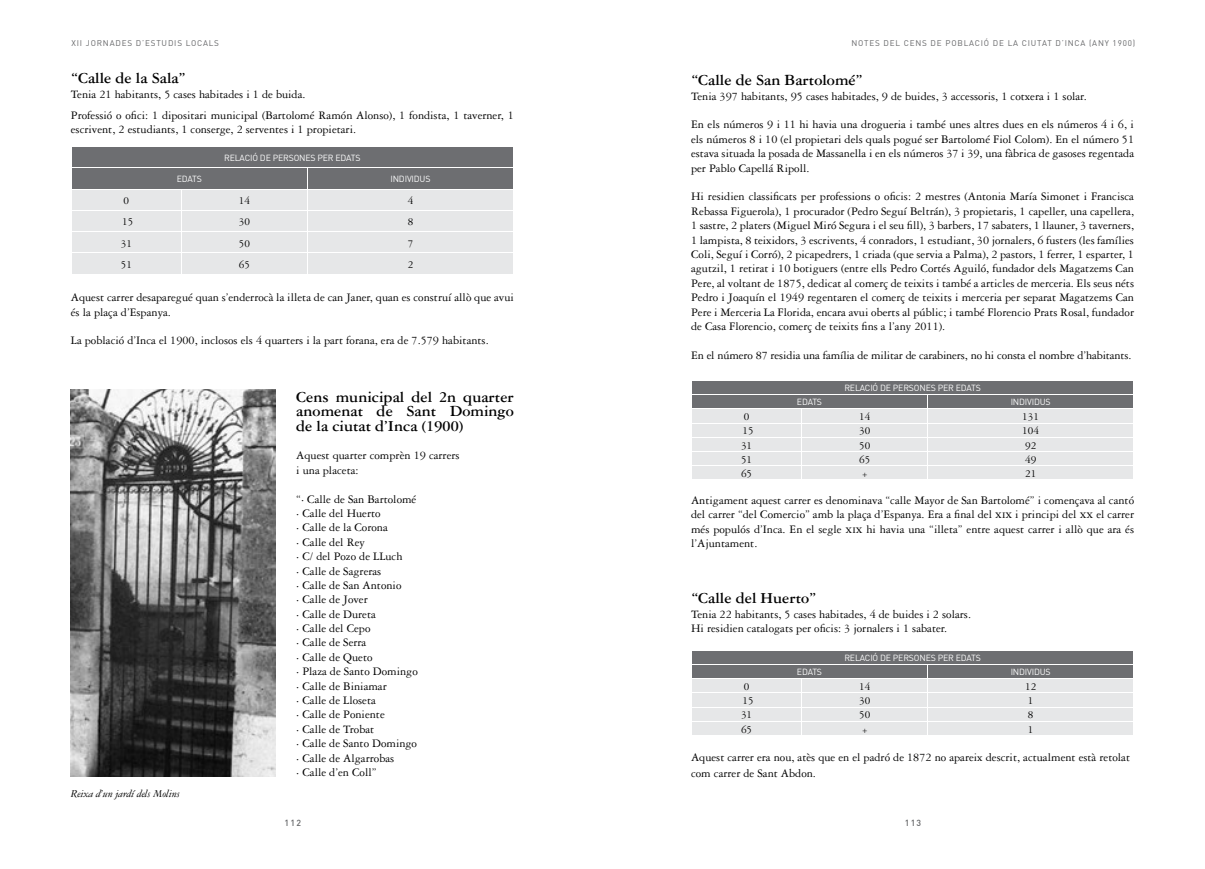
<style>
.page{position:relative;width:1205px;height:869px;background:#fff}
.page>*{position:absolute;margin:0;border:0;box-sizing:border-box;transform-origin:0 0}
.t1{font:700 16.25px/14.4px "Garamond Three";color:#000;text-align:justify}
.t2{font:12.25px/14.4px "Garamond Three";color:#000}
.t3{font:11.25px "Garamond Three";color:#000}
.t4{font:italic 11.25px "Garamond Three";letter-spacing:-.015em;color:#000}
.t5{font:8.75px "DIN";letter-spacing:-.02em;color:#fff}
.t6{font:500 8.75px "DIN";letter-spacing:.14em;color:#636466}
.t7{font:8.12px "DIN";letter-spacing:.1em;color:#636466}
.s1{font-family:"Garamond Three SC"}
</style>
<div class="page">
<svg style="left:72px;top:147px;width:441px;height:127px;background:#bfc0c2"></svg>
<svg style="left:692px;top:381px;width:441px;height:98px;background:#c7c8c9"></svg>
<svg style="left:692px;top:651px;width:441px;height:84px;background:#c2c2c4"></svg>
<img style="left:71px;top:389px;width:204px;height:387px">
<p class="t7" style="left:71px;top:38px;width:149px">XII JORNADES D’ESTUDIS LOCALS</p>
<p class="t7" style="left:851px;top:38px;width:285px">NOTES DEL CENS DE POBLACIÓ DE LA CIUTAT D’INCA (ANY 1900)</p>
<h1 class="t1" style="left:71px;top:71px;width:117px">“Calle de la Sala”</h1>
<p class="t2" style="left:71px;top:83px;width:444px;line-height:21.5px">Tenia 21 habitants, 5 cases habitades i 1 de buida.<br>Professió o ofici: 1 dipositari municipal (Bartolomé Ramón Alonso), 1 fondista, 1 taverner, 1</p>
<p class="t2" style="left:71px;top:122px;width:287px">escrivent, 2 estudiants, 1 conserge, 2 serventes i 1 propietari.</p>
<p class="t5" style="left:224px;top:152px;width:138px">RELACIÓ DE PERSONES PER EDATS</p>
<p class="t5" style="left:177px;top:173px;width:27px">EDATS</p>
<p class="t5" style="left:390px;top:173px;width:42px">INDIVIDUS</p>
<p class="t3" style="left:124px;top:194px;width:7px">0</p>
<p class="t3" style="left:239px;top:194px;width:13px">14</p>
<p class="t3" style="left:408px;top:194px;width:7px">4</p>
<p class="t3" style="left:122px;top:216px;width:13px">15</p>
<p class="t3" style="left:239px;top:216px;width:13px">30</p>
<p class="t3" style="left:408px;top:216px;width:7px">8</p>
<p class="t3" style="left:121px;top:237px;width:13px">31</p>
<p class="t3" style="left:239px;top:237px;width:13px">50</p>
<p class="t3" style="left:408px;top:237px;width:7px">7</p>
<p class="t3" style="left:121px;top:258px;width:13px">51</p>
<p class="t3" style="left:239px;top:258px;width:13px">65</p>
<p class="t3" style="left:408px;top:258px;width:7px">2</p>
<p class="t2" style="left:71px;top:290px;width:444px">Aquest carrer desaparegué quan s’enderrocà la illeta de can Janer, quan es construí allò que avui és la plaça d’Espanya.</p>
<p class="t2" style="left:71px;top:333px;width:419px">La població d’Inca el 1900, inclosos els 4 quarters i la part forana, era de 7.579 habitants.</p>
<h1 class="t1" style="left:691px;top:73px;width:173px">“Calle de San Bartolomé”</h1>
<p class="t2" style="left:691px;top:89px;width:397px">Tenia 397 habitants, 95 cases habitades, 9 de buides, 3 accessoris, 1 cotxera i 1 solar.</p>
<p class="t2" style="left:691px;top:118px;width:444px;text-align:justify">En els números 9 i 11 hi havia una drogueria i també unes altres dues en els números 4 i 6, i els números 8 i 10 (el propietari dels quals pogué ser Bartolomé Fiol Colom). En el número 51 estava situada la posada de Massanella i en els números 37 i 39, una fàbrica de gasoses regentada per Pablo Capellá Ripoll.</p>
<p class="t2" style="left:691px;top:189px;width:444px;text-align:justify">Hi residien classificats per professions o oficis: 2 mestres (Antonia María Simonet i Francisca Rebassa Figuerola), 1 procurador (Pedro Seguí Beltrán), 3 propietaris, 1 capeller, una capellera, 1 sastre, 2 platers (Miguel Miró Segura i el seu fill), 3 barbers, 17 sabaters, 1 llauner, 3 taverners, 1 lampista, 8 teixidors, 3 escrivents, 4 conradors, 1 estudiant, 30 jornalers, 6 fusters (les famílies Coli, Seguí i Corró), 2 picapedrers, 1 criada (que servia a Palma), 2 pastors, 1 ferrer, 1 esparter, 1 agutzil, 1 retirat i 10 botiguers (entre ells Pedro Cortés Aguiló, fundador dels Magatzems Can Pere, al voltant de 1875, dedicat al comerç de teixits i també a articles de merceria. Els seus néts Pedro i Joaquín el 1949 regentaren el comerç de teixits i merceria per separat Magatzems Can Pere i Merceria La Florida, encara avui oberts al públic; i també Florencio Prats Rosal, fundador de Casa Florencio, comerç de teixits fins a l’any 2011).</p>
<p class="t2" style="left:691px;top:347px;width:442px">En el número 87 residia una família de militar de carabiners, no hi consta el nombre d’habitants.</p>
<p class="t5" style="left:844px;top:382px;width:138px">RELACIÓ DE PERSONES PER EDATS</p>
<p class="t5" style="left:797px;top:396px;width:27px">EDATS</p>
<p class="t5" style="left:1010px;top:396px;width:42px">INDIVIDUS</p>
<p class="t3" style="left:744px;top:410px;width:7px">0</p>
<p class="t3" style="left:859px;top:410px;width:13px">14</p>
<p class="t3" style="left:1022px;top:410px;width:18px">131</p>
<p class="t3" style="left:742px;top:424px;width:13px">15</p>
<p class="t3" style="left:859px;top:424px;width:13px">30</p>
<p class="t3" style="left:1022px;top:424px;width:18px">104</p>
<p class="t3" style="left:741px;top:439px;width:13px">31</p>
<p class="t3" style="left:859px;top:439px;width:13px">50</p>
<p class="t3" style="left:1025px;top:439px;width:13px">92</p>
<p class="t3" style="left:741px;top:453px;width:13px">51</p>
<p class="t3" style="left:859px;top:453px;width:13px">65</p>
<p class="t3" style="left:1025px;top:453px;width:13px">49</p>
<p class="t3" style="left:741px;top:467px;width:13px">65</p>
<p class="t3" style="left:861px;top:467px;width:8px">+</p>
<p class="t3" style="left:1025px;top:467px;width:13px">21</p>
<p class="t2" style="left:691px;top:493px;width:444px;text-align:justify">Antigament aquest carrer es denominava “calle Mayor de San Bartolomé” i començava al cantó del carrer “del Comercio” amb la plaça d’Espanya. Era a final del <span class="s1">xix</span> i principi del <span class="s1">xx</span> el carrer més populós d’Inca. En el segle <span class="s1">xix</span> hi havia una “illeta” entre aquest carrer i allò que ara és l’Ajuntament.</p>
<h1 class="t1" style="left:296px;top:389px;width:219px">Cens municipal del 2n quarter anomenat de Sant Domingo de la ciutat d’Inca (1900)</h1>
<p class="t2" style="left:296px;top:448px;width:165px">Aquest quarter comprèn 19 carrers i una placeta:</p>
<p class="t2" style="left:296px;top:491px;width:123px">“· Calle de San Bartolomé · Calle del Huerto<br>· Calle de la Corona<br>· Calle del Rey<br>· C/ del Pozo de LLuch<br>· Calle de Sagreras<br>· Calle de San Antonio<br>· Calle de Jover<br>· Calle de Dureta<br>· Calle del Cepo<br>· Calle de Serra<br>· Calle de Queto<br>· Plaza de Santo Domingo · Calle de Biniamar<br>· Calle de Lloseta<br>· Calle de Poniente<br>· Calle de Trobat<br>· Calle de Santo Domingo · Calle de Algarrobas<br>· Calle d’en Coll”</p>
<h1 class="t1" style="left:691px;top:591px;width:127px">“Calle del Huerto”</h1>
<p class="t2" style="left:691px;top:606px;width:281px">Tenia 22 habitants, 5 cases habitades, 4 de buides i 2 solars.<br>Hi residien catalogats per oficis: 3 jornalers i 1 sabater.</p>
<p class="t5" style="left:844px;top:652px;width:138px">RELACIÓ DE PERSONES PER EDATS</p>
<p class="t5" style="left:797px;top:666px;width:27px">EDATS</p>
<p class="t5" style="left:1010px;top:666px;width:42px">INDIVIDUS</p>
<p class="t3" style="left:744px;top:680px;width:7px">0</p>
<p class="t3" style="left:859px;top:680px;width:13px">14</p>
<p class="t3" style="left:1025px;top:680px;width:13px">12</p>
<p class="t3" style="left:742px;top:694px;width:13px">15</p>
<p class="t3" style="left:859px;top:694px;width:13px">30</p>
<p class="t3" style="left:1028px;top:694px;width:7px">1</p>
<p class="t3" style="left:741px;top:708px;width:13px">31</p>
<p class="t3" style="left:859px;top:708px;width:13px">50</p>
<p class="t3" style="left:1028px;top:708px;width:7px">8</p>
<p class="t3" style="left:741px;top:722px;width:13px">65</p>
<p class="t3" style="left:861px;top:722px;width:8px">+</p>
<p class="t3" style="left:1028px;top:722px;width:7px">1</p>
<p class="t2" style="left:691px;top:749px;width:440px;line-height:15.8px">Aquest carrer era nou, atès que en el padró de 1872 no apareix descrit, actualment està retolat com carrer de Sant Abdon.</p>
<p class="t4" style="left:71px;top:787px;width:110px">Reixa d’un jardí dels Molins</p>
<p class="t6" style="left:285px;top:816px;width:18px">112</p>
<p class="t6" style="left:905px;top:816px;width:18px">113</p>
</div>
